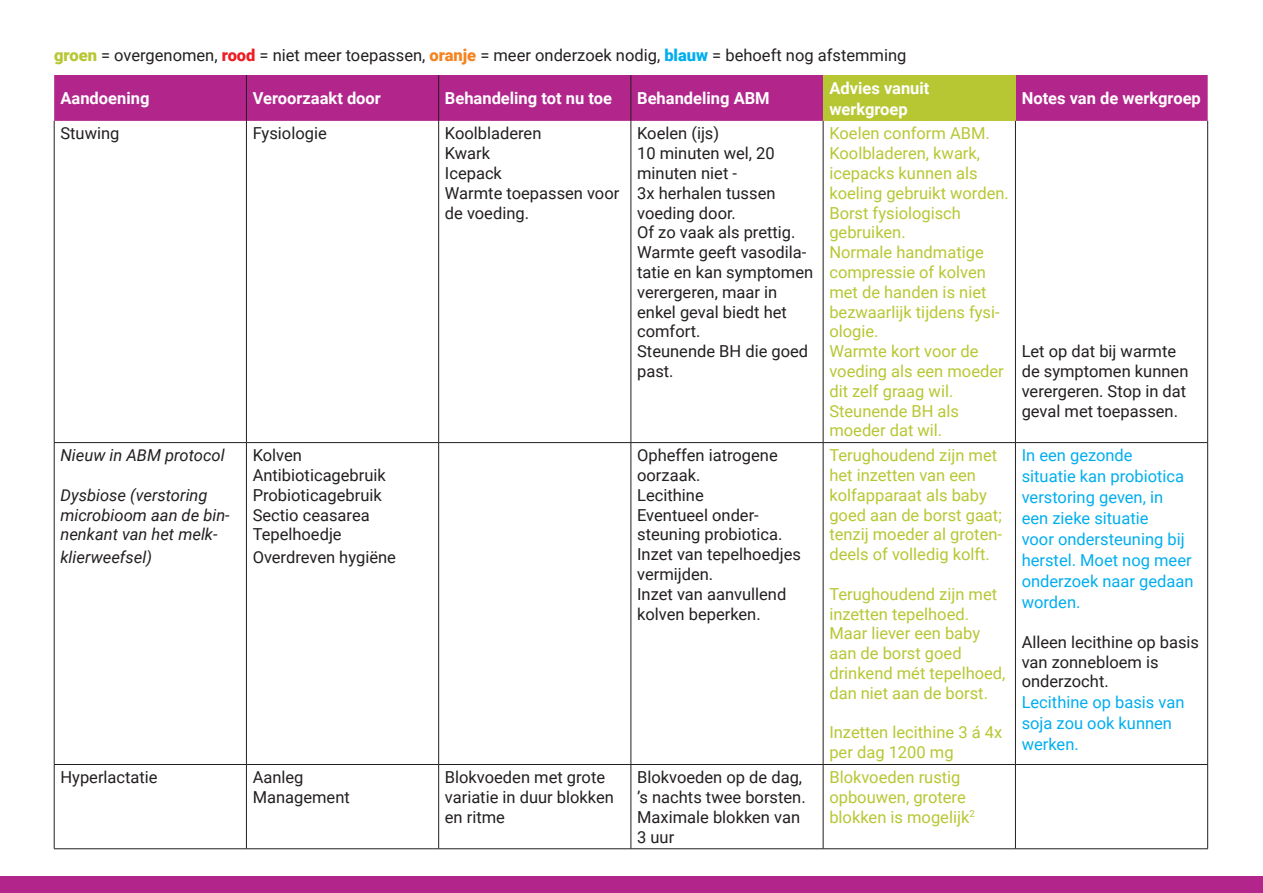
<style>
.page{position:relative;width:1263px;height:893px;background:#fff}
.page>*{position:absolute;margin:0;border:0;box-sizing:border-box;transform-origin:0 0}
.t1{font:16.5px/19.8px "Roboto";color:#231f20}
.t2{font:16.5px/19.8px "Roboto";color:#b7c733}
.t3{font:16.5px/21px "Roboto";color:#00aeef}
.t4{font:700 16.5px/21px "Roboto";color:#fff}
.t5{font:italic 16.5px/19.8px "Roboto";color:#231f20}
.s1{font-weight:900;color:#b7c733}
.s2{font-weight:900;color:#ee1d23}
.s3{font-weight:900;color:#f58420}
.s4{font-weight:900;color:#00aeef}
</style>
<div class="page">
<div style="left:0;top:876px;width:1263px;height:17px;background:#b2258b"></div>
<div style="left:54px;top:75px;width:1154px;height:46px;background:#b2258b"></div>
<div style="left:823px;top:75px;width:192px;height:46px;background:#b7c733"></div>
<hr style="left:246px;top:75px;width:1px;height:46px;background:#231f20">
<hr style="left:438px;top:75px;width:1px;height:46px;background:#231f20">
<hr style="left:631px;top:75px;width:1px;height:46px;background:#231f20">
<hr style="left:54px;top:121px;width:1px;height:321px;background:#231f20">
<hr style="left:246px;top:121px;width:1px;height:321px;background:#231f20">
<hr style="left:438px;top:121px;width:1px;height:321px;background:#231f20">
<hr style="left:631px;top:121px;width:1px;height:321px;background:#231f20">
<hr style="left:823px;top:121px;width:1px;height:321px;background:#231f20">
<hr style="left:1015px;top:121px;width:1px;height:321px;background:#231f20">
<hr style="left:1207px;top:121px;width:1px;height:321px;background:#231f20">
<hr style="left:54px;top:442px;width:192px;height:1px;background:#231f20">
<hr style="left:54px;top:443px;width:1px;height:321px;background:#231f20">
<hr style="left:246px;top:442px;width:193px;height:1px;background:#231f20">
<hr style="left:246px;top:443px;width:1px;height:321px;background:#231f20">
<hr style="left:439px;top:442px;width:192px;height:1px;background:#231f20">
<hr style="left:438px;top:443px;width:1px;height:321px;background:#231f20">
<hr style="left:631px;top:442px;width:192px;height:1px;background:#231f20">
<hr style="left:631px;top:443px;width:1px;height:321px;background:#231f20">
<hr style="left:823px;top:442px;width:192px;height:1px;background:#231f20">
<hr style="left:823px;top:443px;width:1px;height:321px;background:#231f20">
<hr style="left:1015px;top:442px;width:193px;height:1px;background:#231f20">
<hr style="left:1015px;top:443px;width:1px;height:321px;background:#231f20">
<hr style="left:1207px;top:443px;width:1px;height:321px;background:#231f20">
<hr style="left:54px;top:764px;width:192px;height:1px;background:#231f20">
<hr style="left:54px;top:765px;width:1px;height:84px;background:#231f20">
<hr style="left:246px;top:764px;width:193px;height:1px;background:#231f20">
<hr style="left:246px;top:765px;width:1px;height:84px;background:#231f20">
<hr style="left:439px;top:764px;width:192px;height:1px;background:#231f20">
<hr style="left:438px;top:765px;width:1px;height:84px;background:#231f20">
<hr style="left:631px;top:764px;width:192px;height:1px;background:#231f20">
<hr style="left:631px;top:765px;width:1px;height:84px;background:#231f20">
<hr style="left:823px;top:764px;width:192px;height:1px;background:#231f20">
<hr style="left:823px;top:765px;width:1px;height:84px;background:#231f20">
<hr style="left:1015px;top:764px;width:193px;height:1px;background:#231f20">
<hr style="left:1015px;top:765px;width:1px;height:84px;background:#231f20">
<hr style="left:1207px;top:765px;width:1px;height:84px;background:#231f20">
<hr style="left:54px;top:848px;width:192px;height:1px;background:#231f20">
<hr style="left:246px;top:848px;width:193px;height:1px;background:#231f20">
<hr style="left:439px;top:848px;width:192px;height:1px;background:#231f20">
<hr style="left:631px;top:848px;width:192px;height:1px;background:#231f20">
<hr style="left:823px;top:848px;width:192px;height:1px;background:#231f20">
<hr style="left:1015px;top:848px;width:193px;height:1px;background:#231f20">
<p class="t1" style="left:54px;top:45px;width:854px"><span class="s1">groen</span> = overgenomen, <span class="s2">rood</span> = niet meer toepassen, <span class="s3">oranje</span> = meer onderzoek nodig, <span class="s4">blauw</span> = behoeft nog afstemming</p>
<p class="t4" style="left:60px;top:87px;width:91px">Aandoening</p>
<p class="t4" style="left:253px;top:87px;width:130px">Veroorzaakt door</p>
<p class="t4" style="left:445px;top:87px;width:169px">Behandeling tot nu toe</p>
<p class="t4" style="left:637px;top:87px;width:134px">Behandeling ABM</p>
<p class="t4" style="left:829px;top:77px;width:102px">Advies vanuit werkgroep</p>
<p class="t4" style="left:1022px;top:87px;width:181px">Notes van de werkgroep</p>
<p class="t1" style="left:60px;top:123px;width:61px">Stuwing</p>
<p class="t1" style="left:253px;top:123px;width:76px">Fysiologie</p>
<p class="t1" style="left:445px;top:123px;width:98px">Koolbladeren</p>
<p class="t1" style="left:445px;top:143px;width:47px">Kwark</p>
<p class="t1" style="left:445px;top:163px;width:59px">Icepack</p>
<p class="t1" style="left:445px;top:182px;width:176px">Warmte toepassen voor de voeding.</p>
<p class="t1" style="left:637px;top:123px;width:84px">Koelen (ijs)</p>
<p class="t1" style="left:637px;top:143px;width:160px">10 minuten wel, 20 minuten niet -<br>3x herhalen tussen voeding door.<br>Of zo vaak als prettig.</p>
<p class="t1" style="left:637px;top:242px;width:178px">Warmte geeft vasodila&shy;tatie en kan symptomen verergeren, maar in enkel geval biedt het comfort.</p>
<p class="t1" style="left:637px;top:341px;width:173px">Steunende BH die goed past.</p>
<p class="t2" style="left:829px;top:123px;width:181px">Koelen conform ABM.<br>Koolbladeren, kwark, icepacks kunnen als koeling gebruikt worden.</p>
<p class="t2" style="left:829px;top:202px;width:133px">Borst fysiologisch gebruiken.</p>
<p class="t2" style="left:829px;top:242px;width:172px">Normale handmatige compressie of kolven met de handen is niet bezwaarlijk tijdens fysi&shy;ologie.</p>
<p class="t2" style="left:829px;top:341px;width:176px">Warmte kort voor de voeding als een moeder dit zelf graag wil.</p>
<p class="t2" style="left:829px;top:400px;width:131px">Steunende BH als moeder dat wil.</p>
<p class="t1" style="left:1022px;top:341px;width:168px">Let op dat bij warmte de symptomen kunnen verergeren. Stop in dat geval met toepassen.</p>
<p class="t5" style="left:60px;top:445px;width:166px">Nieuw in ABM protocol</p>
<p class="t5" style="left:60px;top:484px;width:171px">Dysbiose (verstoring microbioom aan de bin&shy;nenkant van het melk-</p>
<p class="t5" style="left:60px;top:546px;width:93px">klierweefsel)</p>
<p class="t1" style="left:253px;top:445px;width:51px">Kolven</p>
<p class="t1" style="left:253px;top:465px;width:135px">Antibioticagebruik</p>
<p class="t1" style="left:253px;top:484px;width:131px">Probioticagebruik</p>
<p class="t1" style="left:253px;top:504px;width:119px">Sectio ceasarea</p>
<p class="t1" style="left:253px;top:524px;width:91px">Tepelhoedje</p>
<p class="t1" style="left:253px;top:546px;width:145px">Overdreven hygiëne</p>
<p class="t1" style="left:637px;top:445px;width:142px">Opheffen iatrogene oorzaak.</p>
<p class="t1" style="left:637px;top:484px;width:68px">Lecithine</p>
<p class="t1" style="left:637px;top:504px;width:147px">Eventueel onder&shy;steuning probiotica.</p>
<p class="t1" style="left:637px;top:544px;width:165px">Inzet van tepelhoedjes vermijden.</p>
<p class="t1" style="left:637px;top:583px;width:151px">Inzet van aanvullend kolven beperken.</p>
<p class="t2" style="left:829px;top:445px;width:174px">Terughoudend zijn met het inzetten van een kolfapparaat als baby goed aan de borst gaat; tenzij moeder al groten&shy;deels of volledig kolft.</p>
<p class="t2" style="left:829px;top:583px;width:178px">Terughoudend zijn met inzetten tepelhoed.<br>Maar liever een baby aan de borst goed drinkend mét tepelhoed, dan niet aan de borst.</p>
<p class="t2" style="left:829px;top:722px;width:174px">Inzetten lecithine 3 á 4x per dag 1200 mg</p>
<p class="t3" style="left:1022px;top:444px;width:173px">In een gezonde<br>situatie kan probiotica verstoring geven, in een zieke situatie<br>voor ondersteuning bij herstel. Moet nog meer onderzoek naar gedaan worden.</p>
<p class="t1" style="left:1022px;top:631px;width:179px">Alleen lecithine op basis van zonnebloem is onderzocht.</p>
<p class="t3" style="left:1022px;top:691px;width:164px">Lecithine op basis van soja zou ook kunnen werken.</p>
<p class="t1" style="left:60px;top:767px;width:99px">Hyperlactatie</p>
<p class="t1" style="left:253px;top:767px;width:52px">Aanleg</p>
<p class="t1" style="left:253px;top:786px;width:99px">Management</p>
<p class="t1" style="left:445px;top:767px;width:171px">Blokvoeden met grote variatie in duur blokken en ritme</p>
<p class="t1" style="left:637px;top:767px;width:170px">Blokvoeden op de dag, ’s nachts twee borsten.<br>Maximale blokken van<br>3 uur</p>
<p class="t2" style="left:829px;top:767px;width:147px">Blokvoeden rustig opbouwen, grotere blokken is mogelijk<sup>2</sup></p>
</div>
